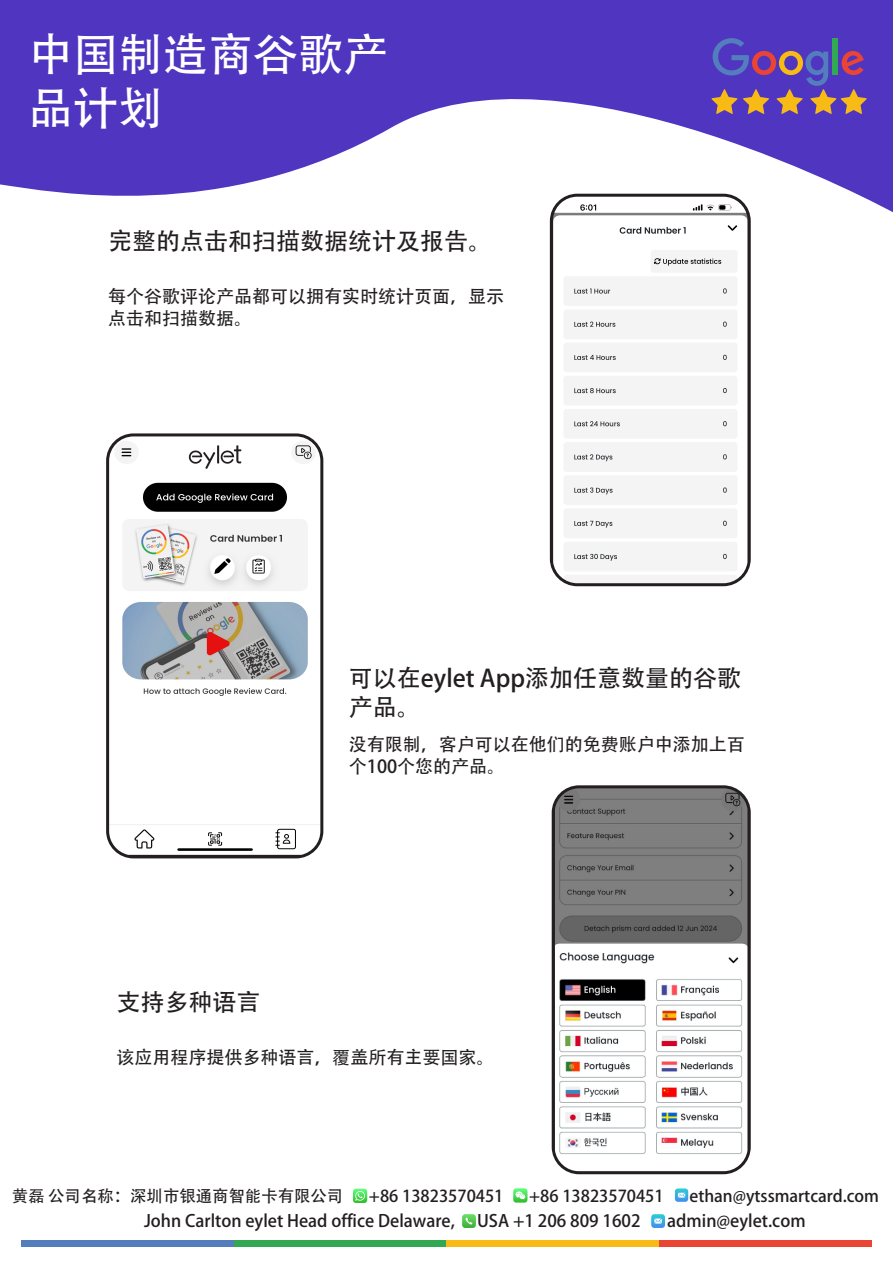
<style>
.page{position:relative;width:893px;height:1263px;background:#fff}
.page>*{position:absolute;margin:0;border:0;box-sizing:border-box;transform-origin:0 0}
.t1{font:45px/54px "Adobe Heiti Std";color:#fff}
.t2{font:24px/28.8px "Adobe Heiti Std";color:#231f20}
.t3{font:18px/21.6px "Adobe Heiti Std";color:#231f20}
.t4{font:16.95px "Adobe Heiti Std";color:#231f20}
.t5{font:16.35px "Adobe Heiti Std";color:#231f20}
</style>
<div class="page">
<svg style="left:0;top:0;width:893px;height:225px;fill:#4f35c0"></svg>
<svg style="left:711px;top:38px;width:156px;height:76px;background:#70529c"></svg>
<div style="left:550px;top:194px;width:201px;height:392px;border:6px solid #231f20;border-radius:24px"></div>
<img style="left:553px;top:197px;width:194px;height:386px">
<div style="left:552px;top:785px;width:199px;height:389px;border:6px solid #231f20;border-radius:24px"></div>
<img style="left:555px;top:788px;width:192px;height:383px">
<div style="left:106px;top:433px;width:217px;height:425px;border:6px solid #231f20;border-radius:24px"></div>
<img style="left:109px;top:436px;width:211px;height:419px">
<div style="left:21px;top:1240px;width:213px;height:6px;background:#547dbe"></div>
<div style="left:234px;top:1240px;width:212px;height:6px;background:#32a852"></div>
<div style="left:446px;top:1240px;width:213px;height:6px;background:#f8bb15"></div>
<div style="left:659px;top:1240px;width:213px;height:6px;background:#e94434"></div>
<svg style="left:651px;top:1214px;width:14px;height:14px"></svg>
<svg style="left:462px;top:1214px;width:14px;height:14px"></svg>
<svg style="left:675px;top:1188px;width:13px;height:14px"></svg>
<svg style="left:353px;top:1189px;width:14px;height:14px"></svg>
<svg style="left:513px;top:1188px;width:14px;height:14px"></svg>
<h1 class="t1" style="left:28px;top:29px;width:361px">中国制造商谷歌产品计划</h1>
<h2 class="t2" style="left:108px;top:228px;width:385px">完整的点击和扫描数据统计及报告。</h2>
<p class="t3" style="left:108px;top:286px;width:397px">每个谷歌评论产品都可以拥有实时统计页面，显示点击和扫描数据。</p>
<h2 class="t2" style="left:349px;top:664px;width:394px">可以在eylet App添加任意数量的谷歌产品。</h2>
<p class="t3" style="left:349px;top:734px;width:397px">没有限制，客户可以在他们的免费账户中添加上百个100个您的产品。</p>
<h2 class="t2" style="left:116px;top:988px;width:145px">支持多种语言</h2>
<p class="t3" style="left:116px;top:1047px;width:379px">该应用程序提供多种语言，覆盖所有主要国家。</p>
<p class="t5" style="left:12px;top:1186px;width:333px">黄磊 公司名称：深圳市银通商智能卡有限公司</p>
<p class="t5" style="left:369px;top:1186px;width:136px">+86 13823570451</p>
<p class="t5" style="left:529px;top:1186px;width:136px">+86 13823570451</p>
<p class="t5" style="left:689px;top:1186px;width:191px">ethan@ytssmartcard.com</p>
<p class="t4" style="left:144px;top:1211px;width:312px">John Carlton eylet Head office Delaware,</p>
<p class="t4" style="left:477px;top:1211px;width:165px">USA +1 206 809 1602</p>
<p class="t4" style="left:667px;top:1211px;width:140px">admin@eylet.com</p>
</div>
